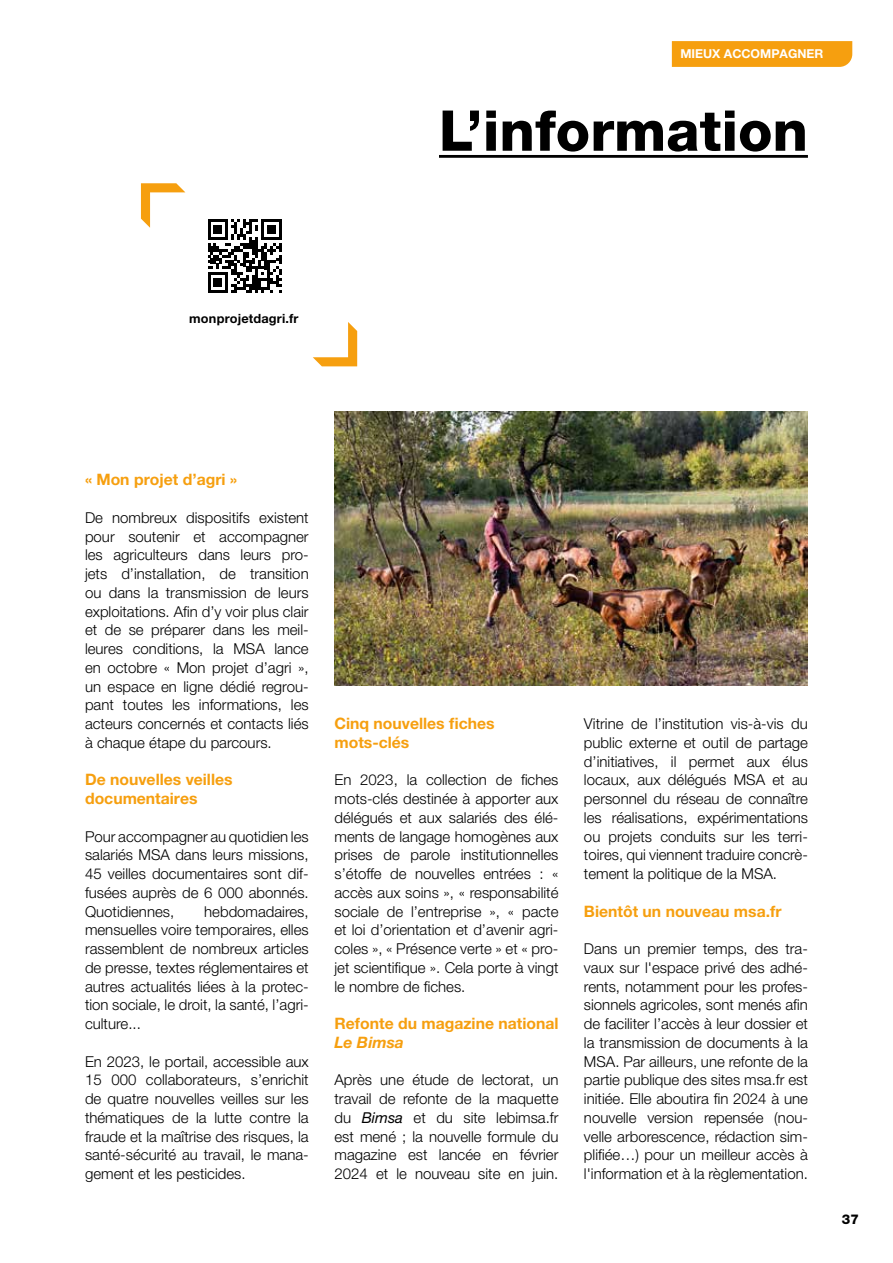
<style>
.page{position:relative;width:893px;height:1263px;background:#fff}
.page>*{position:absolute;margin:0;border:0;box-sizing:border-box;transform-origin:0 0}
.t1{font:800 56.25px "Helvetica Neue LT Pro";color:#000}
.t2{font:700 15.75px/18.8px "Helvetica Neue LT Pro";color:#f69f0f}
.t3{font:italic 700 15.75px "Helvetica Neue LT Pro";color:#f69f0f}
.t4{font:300 15px/18.8px "Helvetica Neue LT Pro";color:#000;text-align:justify}
.t5{font:800 13.5px "Helvetica Neue LT Pro";color:#000}
.t6{font:700 12.75px "Helvetica Neue LT Pro";letter-spacing:.015em;color:#000}
.t7{font:700 12.3px "Helvetica Neue LT Pro";color:#fff}
.s1{font-weight:400;font-style:italic}
</style>
<div class="page">
<svg style="left:672px;top:41px;width:180px;height:26px;background:#f6a012"></svg>
<hr style="left:439px;top:155px;width:369px;height:3px;background:#000">
<svg style="left:208px;top:219px;width:74px;height:74px"></svg>
<svg style="left:313px;top:322px;width:44px;height:44px"></svg>
<svg style="left:141px;top:183px;width:44px;height:45px"></svg>
<img style="left:334px;top:412px;width:474px;height:273px">
<p class="t7" style="left:680px;top:46px;width:145px">MIEUX ACCOMPAGNER</p>
<h1 class="t1" style="left:439px;top:97px;width:370px">L’information</h1>
<p class="t6" style="left:189px;top:311px;width:111px">monprojetdagri.fr</p>
<p class="t2" style="left:85px;top:470px;width:153px">« Mon projet d’agri »</p>
<p class="t4" style="left:85px;top:508px;width:225px">De nombreux dispositifs existent pour soutenir et accompagner les agriculteurs dans leurs pro&shy;jets d’installation, de transition ou dans la transmission de leurs exploitations. Afin d’y voir plus clair et de se préparer dans les meil&shy;leures conditions, la MSA lance en octobre « Mon projet d’agri », un espace en ligne dédié regrou&shy;pant toutes les informations, les acteurs concernés et contacts liés à chaque étape du parcours.</p>
<p class="t2" style="left:85px;top:770px;width:149px">De nouvelles veilles documentaires</p>
<p class="t4" style="left:85px;top:826px;width:225px">Pour accompagner au quotidien les salariés MSA dans leurs missions, 45 veilles documentaires sont dif&shy;fusées auprès de 6 000 abonnés.<br>Quotidiennes,</p>
<p class="t4" style="left:85px;top:901px;width:225px;text-indent:119px">hebdomadaires, mensuelles voire temporaires, elles rassemblent de nombreux articles de presse, textes réglementaires et autres actualités liées à la protec&shy;tion sociale, le droit, la santé, l’agri&shy;culture...</p>
<p class="t4" style="left:85px;top:1051px;width:225px">En 2023, le portail, accessible aux 15 000 collaborateurs, s’enrichit de quatre nouvelles veilles sur les thématiques de la lutte contre la fraude et la maîtrise des risques, la santé-sécurité au travail, le mana&shy;gement et les pesticides.</p>
<p class="t2" style="left:334px;top:714px;width:162px">Cinq nouvelles fiches mots-clés</p>
<p class="t4" style="left:334px;top:770px;width:225px">En 2023, la collection de fiches mots-clés destinée à apporter aux délégués et aux salariés des élé&shy;ments de langage homogènes aux prises de parole institutionnelles s’étoffe de nouvelles entrées : « accès aux soins », « responsabilité sociale de l’entreprise », « pacte et loi d’orientation et d’avenir agri&shy;coles », « Présence verte » et « pro&shy;jet scientifique ». Cela porte à vingt le nombre de fiches.</p>
<p class="t2" style="left:334px;top:1014px;width:225px">Refonte du magazine national</p>
<p class="t3" style="left:334px;top:1032px;width:71px">Le Bimsa</p>
<p class="t4" style="left:334px;top:1070px;width:225px">Après une étude de lectorat, un travail de refonte de la maquette du <span class="s1">Bimsa</span> et du site lebimsa.fr est mené ; la nouvelle formule du magazine est lancée en février 2024 et le nouveau site en juin.</p>
<p class="t4" style="left:584px;top:714px;width:225px">Vitrine de l’institution vis-à-vis du public externe et outil de partage d’initiatives, il permet aux élus locaux, aux délégués MSA et au personnel du réseau de connaître les réalisations, expérimentations ou projets conduits sur les terri&shy;toires, qui viennent traduire concrè&shy;tement la politique de la MSA.</p>
<p class="t2" style="left:584px;top:901px;width:199px">Bientôt un nouveau msa.fr</p>
<p class="t4" style="left:584px;top:939px;width:225px">Dans un premier temps, des tra&shy;vaux sur l'espace privé des adhé&shy;rents, notamment pour les profes&shy;sionnels agricoles, sont menés afin de faciliter l’accès à leur dossier et la transmission de documents à la MSA. Par ailleurs, une refonte de la partie publique des sites msa.fr est initiée. Elle aboutira fin 2024 à une nouvelle version repensée (nou&shy;velle arborescence, rédaction sim&shy;plifiée…) pour un meilleur accès à l'information et à la règlementation.</p>
<p class="t5" style="left:842px;top:1211px;width:19px">37</p>
</div>
